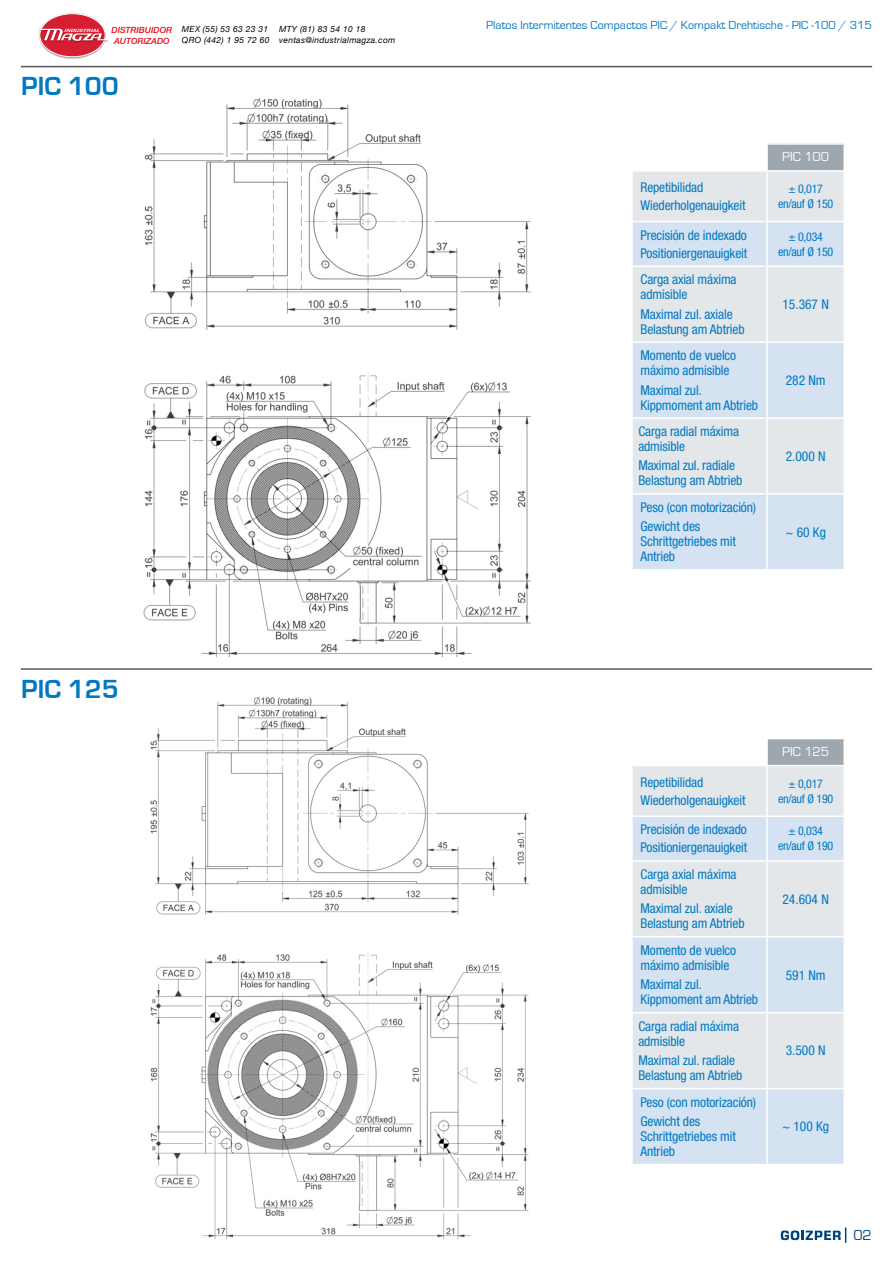
<style>
.page{position:relative;width:893px;height:1263px;background:#fff}
.page>*{position:absolute;margin:0;border:0;box-sizing:border-box;transform-origin:0 0}
.t1{font:700 27px "Eurostile";color:#0079c2}
.t2{font:15px "Eurostile";color:#00447b}
.t3{font:condensed 13.5px/15px "Helvetica Neue LT Std";letter-spacing:-.01em;color:#0079c2}
.t4{font:13.5px "Eurostile";color:#fff}
.t5{font:condensed 12px "Helvetica Neue LT Std";letter-spacing:-.02em;color:#0079c2}
.t6{font:12px "Eurostile";color:#0079c2}
.t7{font:italic 8.55px/10.5px "Helvetica Neue";letter-spacing:.035em;color:#000}
.t8{font:italic 500 8.55px/10.2px "Helvetica Neue";color:#e20916}
.t9{font:italic 700 4.5px "Helvetica Neue";color:#fff;scale:1.26 1}
</style>
<div class="page">
<svg style="left:781px;top:1227px;width:65px;height:16px"></svg>
<img style="left:150px;top:696px;width:379px;height:543px">
<img style="left:143px;top:98px;width:388px;height:560px">
<div style="left:767px;top:144px;width:77px;height:27px;background:#9ea6ae"></div>
<div style="left:633px;top:172px;width:210px;height:49px;background:#e4e7ea"></div>
<svg style="left:633px;top:222px;width:210px;height:347px;background:#dbe4ee"></svg>
<hr style="left:766px;top:172px;width:2px;height:49px;background:#fff">
<hr style="left:766px;top:222px;width:2px;height:43px;background:#fff">
<hr style="left:631px;top:265px;width:136px;height:2px;background:#fff">
<hr style="left:767px;top:265px;width:78px;height:2px;background:#fff">
<hr style="left:766px;top:267px;width:2px;height:74px;background:#fff">
<hr style="left:631px;top:341px;width:136px;height:2px;background:#fff">
<hr style="left:767px;top:341px;width:78px;height:2px;background:#fff">
<hr style="left:766px;top:343px;width:2px;height:74px;background:#fff">
<hr style="left:631px;top:417px;width:136px;height:2px;background:#fff">
<hr style="left:767px;top:417px;width:78px;height:2px;background:#fff">
<hr style="left:766px;top:419px;width:2px;height:74px;background:#fff">
<hr style="left:631px;top:493px;width:136px;height:2px;background:#fff">
<hr style="left:767px;top:493px;width:78px;height:2px;background:#fff">
<hr style="left:766px;top:495px;width:2px;height:74px;background:#fff">
<hr style="left:767px;top:143px;width:78px;height:2px;background:#fff">
<hr style="left:766px;top:145px;width:2px;height:25px;background:#fff">
<hr style="left:843px;top:145px;width:2px;height:25px;background:#fff">
<hr style="left:767px;top:170px;width:78px;height:2px;background:#fff">
<div style="left:767px;top:738px;width:77px;height:27px;background:#9ea6ae"></div>
<div style="left:633px;top:766px;width:210px;height:49px;background:#e4e7ea"></div>
<svg style="left:633px;top:817px;width:210px;height:347px;background:#dbe4ee"></svg>
<hr style="left:766px;top:766px;width:2px;height:49px;background:#fff">
<hr style="left:766px;top:817px;width:2px;height:43px;background:#fff">
<hr style="left:631px;top:860px;width:136px;height:2px;background:#fff">
<hr style="left:767px;top:860px;width:78px;height:2px;background:#fff">
<hr style="left:766px;top:862px;width:2px;height:74px;background:#fff">
<hr style="left:631px;top:936px;width:136px;height:1px;background:#fff">
<hr style="left:767px;top:936px;width:78px;height:1px;background:#fff">
<hr style="left:766px;top:937px;width:2px;height:75px;background:#fff">
<hr style="left:631px;top:1012px;width:136px;height:1px;background:#fff">
<hr style="left:767px;top:1012px;width:78px;height:1px;background:#fff">
<hr style="left:766px;top:1013px;width:2px;height:75px;background:#fff">
<hr style="left:631px;top:1088px;width:136px;height:1px;background:#fff">
<hr style="left:767px;top:1088px;width:78px;height:1px;background:#fff">
<hr style="left:766px;top:1089px;width:2px;height:75px;background:#fff">
<hr style="left:767px;top:738px;width:78px;height:1px;background:#fff">
<hr style="left:766px;top:739px;width:2px;height:26px;background:#fff">
<hr style="left:843px;top:739px;width:2px;height:26px;background:#fff">
<hr style="left:21px;top:66px;width:851px;height:1px;background:#57585a">
<hr style="left:21px;top:668px;width:851px;height:2px;background:#57585a">
<img style="left:40px;top:13px;width:65px;height:46px">
<div style="left:40px;top:14px;width:65px;height:43px;background:#d61d32;border-radius:50%"></div>
<div style="left:39px;top:13px;width:67px;height:44px;border:1px solid #fff;border-radius:50%"></div>
<img style="left:40px;top:28px;width:68px;height:15px">
<svg style="left:39px;top:29px;width:68px;height:12px"></svg>
<p class="t9" style="left:65px;top:27px;width:30px">INDUSTRIA L</p>
<p class="t8" style="left:112px;top:25px;width:62px">DISTRIBUIDOR<br>AUTORIZADO</p>
<p class="t7" style="left:182px;top:25px;width:89px">MEX (55) 53 63 23 31<br>QRO (442) 1 95 72 60</p>
<p class="t7" style="left:279px;top:25px;width:118px">MTY (81) 83 54 10 18 ventas@industrialmagza.com</p>
<p class="t1" style="left:21px;top:72px;width:99px">PIC 100</p>
<p class="t1" style="left:21px;top:674px;width:99px">PIC 125</p>
<p class="t6" style="left:486px;top:19px;width:387px">Platos Intermitentes Compactos PIC / Kompakt Drehtische - PIC -100 / 315</p>
<p class="t3" style="left:640px;top:180px;width:64px">Repetibilidad</p>
<p class="t3" style="left:640px;top:198px;width:107px">Wiederholgenauigkeit</p>
<p class="t3" style="left:640px;top:227px;width:108px">Precisión de indexado</p>
<p class="t3" style="left:640px;top:245px;width:108px">Positioniergenauigkeit</p>
<p class="t3" style="left:640px;top:272px;width:98px">Carga axial máxima admisible</p>
<p class="t3" style="left:640px;top:306px;width:106px">Maximal zul. axiale<br>Belastung am Abtrieb</p>
<p class="t3" style="left:640px;top:348px;width:97px">Momento de vuelco máximo admisible</p>
<p class="t3" style="left:640px;top:382px;width:119px">Maximal zul.<br>Kippmoment am Abtrieb</p>
<p class="t3" style="left:638px;top:424px;width:102px">Carga radial máxima admisible</p>
<p class="t3" style="left:638px;top:458px;width:106px">Maximal zul. radiale<br>Belastung am Abtrieb</p>
<p class="t4" style="left:782px;top:150px;width:48px">PIC 100</p>
<p class="t5" style="left:788px;top:182px;width:36px">± 0,017</p>
<p class="t5" style="left:778px;top:197px;width:57px">en/auf Ø 150</p>
<p class="t5" style="left:788px;top:229px;width:36px">± 0,034</p>
<p class="t5" style="left:778px;top:244px;width:57px">en/auf Ø 150</p>
<p class="t3" style="left:782px;top:297px;width:48px">15.367 N</p>
<p class="t3" style="left:786px;top:373px;width:41px">282 Nm</p>
<p class="t3" style="left:786px;top:448px;width:41px">2.000 N</p>
<p class="t3" style="left:640px;top:500px;width:117px">Peso (con motorización)</p>
<p class="t3" style="left:640px;top:519px;width:97px">Gewicht des<br>Schrittgetriebes mit<br>Antrieb</p>
<p class="t3" style="left:785px;top:524px;width:42px">~ 60 Kg</p>
<p class="t3" style="left:640px;top:774px;width:64px">Repetibilidad</p>
<p class="t3" style="left:640px;top:792px;width:107px">Wiederholgenauigkeit</p>
<p class="t3" style="left:640px;top:822px;width:108px">Precisión de indexado</p>
<p class="t3" style="left:640px;top:840px;width:108px">Positioniergenauigkeit</p>
<p class="t3" style="left:640px;top:867px;width:98px">Carga axial máxima admisible</p>
<p class="t3" style="left:640px;top:901px;width:106px">Maximal zul. axiale<br>Belastung am Abtrieb</p>
<p class="t3" style="left:640px;top:942px;width:97px">Momento de vuelco máximo admisible</p>
<p class="t3" style="left:640px;top:977px;width:119px">Maximal zul.<br>Kippmoment am Abtrieb</p>
<p class="t3" style="left:638px;top:1018px;width:102px">Carga radial máxima admisible</p>
<p class="t3" style="left:638px;top:1053px;width:106px">Maximal zul. radiale<br>Belastung am Abtrieb</p>
<p class="t4" style="left:782px;top:744px;width:48px">PIC 125</p>
<p class="t5" style="left:788px;top:776px;width:36px">± 0,017</p>
<p class="t5" style="left:778px;top:791px;width:57px">en/auf Ø 190</p>
<p class="t5" style="left:788px;top:824px;width:36px">± 0,034</p>
<p class="t5" style="left:778px;top:839px;width:57px">en/auf Ø 190</p>
<p class="t3" style="left:782px;top:891px;width:48px">24.604 N</p>
<p class="t3" style="left:786px;top:967px;width:41px">591 Nm</p>
<p class="t3" style="left:786px;top:1043px;width:41px">3.500 N</p>
<p class="t3" style="left:640px;top:1094px;width:117px">Peso (con motorización)</p>
<p class="t3" style="left:640px;top:1114px;width:97px">Gewicht des<br>Schrittgetriebes mit<br>Antrieb</p>
<p class="t3" style="left:782px;top:1119px;width:49px">~ 100 Kg</p>
<p class="t2" style="left:853px;top:1227px;width:20px">02</p>
</div>
